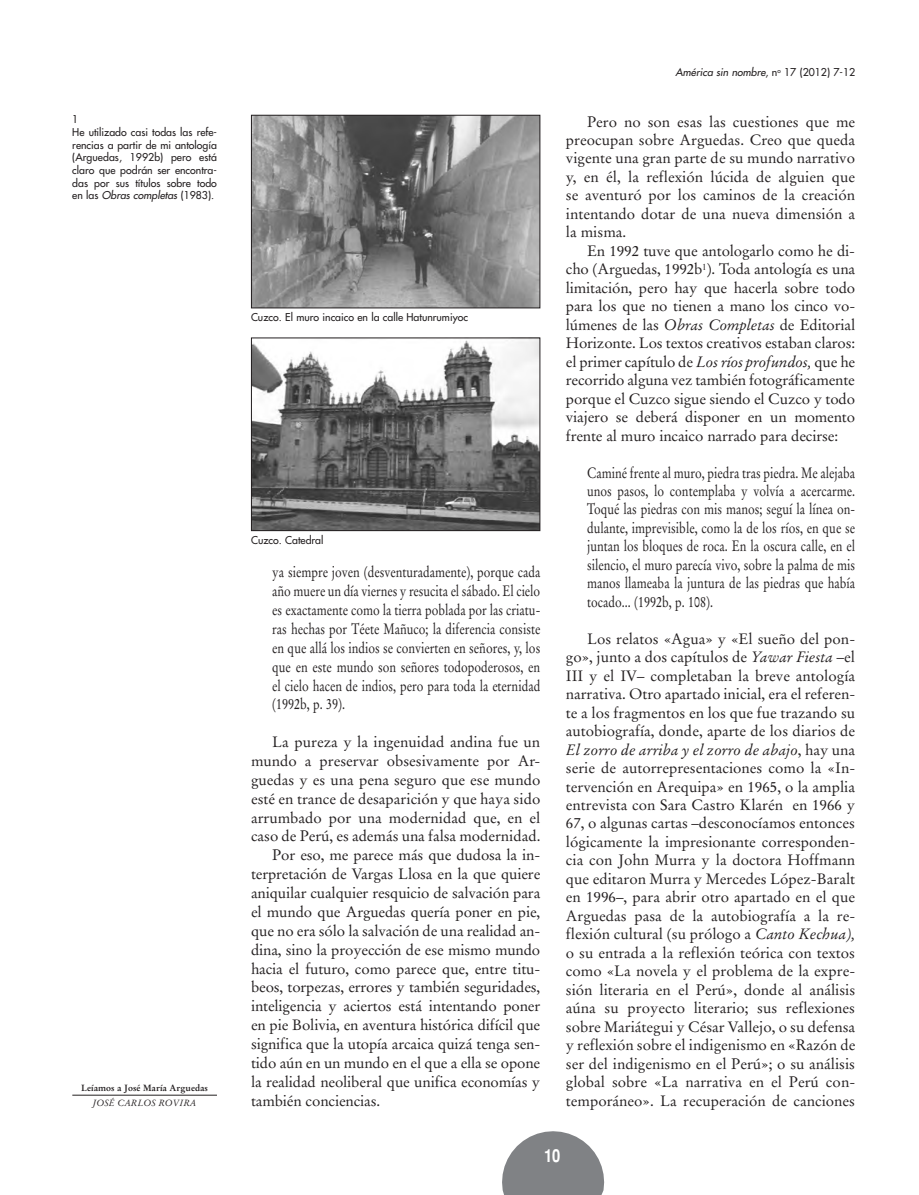
<style>
.page{position:relative;width:919px;height:1195px;background:#fff}
.page>*{position:absolute;margin:0;border:0;box-sizing:border-box;transform-origin:0 0}
.t1{font:700 condensed 18px "Helvetica";color:#fff}
.TEXTO{font:15px/18.5px "Stempel Garamond";color:#231f20;text-align:justify}
.CITAS{font:15px/18.9px "Stempel Garamond";color:#231f20;text-align:justify;scale:.8 1}
.NOTAS{font:10.5px/12.8px "Futura";color:#231f20;text-align:justify}
.t2{font:italic 10.5px "Futura";color:#231f20}
.t3{font:700 9px "Stempel Garamond";color:#231f20}
.t4{font:italic 9px "Stempel Garamond";color:#231f20}
.s1{font-style:italic}
.s2{font-style:normal}
</style>
<div class="page">
<svg style="left:502px;top:1131px;width:102px;height:64px"></svg>
<hr style="left:72px;top:1095px;width:145px;height:1px;background:#231f20">
<img style="left:253px;top:117px;width:285px;height:189px">
<div style="left:251px;top:115px;width:289px;height:193px;border:1px solid #231f20"></div>
<img style="left:253px;top:340px;width:285px;height:189px">
<div style="left:251px;top:338px;width:289px;height:193px;border:1px solid #231f20"></div>
<p class="NOTAS" style="left:72px;top:113px;width:8px">1</p>
<p class="NOTAS" style="left:72px;top:126px;width:146px">He utilizado casi todas las refe&shy;rencias a partir de mi antología (Arguedas, 1992b) pero está claro que podrán ser encontra&shy;das por sus títulos sobre todo en las <span class="s1">Obras completas</span> (1983).</p>
<p class="t3" style="left:81px;top:1082px;width:128px">Leíamos a José María Arguedas</p>
<p class="t4" style="left:93px;top:1097px;width:105px">JOSÉ CARLOS ROVIRA</p>
<p class="NOTAS" style="left:251px;top:311px;width:218px">Cuzco. El muro incaico en la calle Hatunrumiyoc</p>
<p class="NOTAS" style="left:251px;top:534px;width:74px">Cuzco. Catedral</p>
<p class="CITAS" style="left:272px;top:563px;width:336px">ya siempre joven (desventuradamente), porque cada año muere un día viernes y resucita el sábado. El cielo es exactamente como la tierra poblada por las criatu&shy;ras hechas por Téete Mañuco; la diferencia consiste en que allá los indios se convierten en señores, y, los que en este mundo son señores todopoderosos, en el cielo hacen de indios, pero para toda la eternidad (1992b, p. 39).</p>
<p class="TEXTO" style="left:251px;top:732px;width:291px;line-height:18.9px;text-indent:21px">La pureza y la ingenuidad andina fue un mundo a preservar obsesivamente por Ar&shy;guedas y es una pena seguro que ese mundo esté en trance de desaparición y que haya sido arrumbado por una modernidad que, en el caso de Perú, es además una falsa modernidad.</p>
<p class="TEXTO" style="left:251px;top:846px;width:291px;line-height:18.9px;text-indent:21px">Por eso, me parece más que dudosa la in&shy;terpretación de Vargas Llosa en la que quiere aniquilar cualquier resquicio de salvación para el mundo que Arguedas quería poner en pie, que no era sólo la salvación de una realidad an&shy;dina, sino la proyección de ese mismo mundo hacia el futuro, como parece que, entre titu&shy;beos, torpezas, errores y también seguridades, inteligencia y aciertos está intentando poner en pie Bolivia, en aventura histórica difícil que significa que la utopía arcaica quizá tenga sen&shy;tido aún en un mundo en el que a ella se opone la realidad neoliberal que unifica economías y también conciencias.</p>
<p class="t2" style="left:675px;top:66px;width:181px">América sin nombre<span class="s2">, n</span><sup>o</sup> <span class="s2">17 (2012) 7-12</span></p>
<p class="TEXTO" style="left:566px;top:112px;width:291px;text-indent:21px">Pero no son esas las cuestiones que me preocupan sobre Arguedas. Creo que queda vigente una gran parte de su mundo narrativo y, en él, la reflexión lúcida de alguien que se aventuró por los caminos de la creación intentando dotar de una nueva dimensión a la misma.</p>
<p class="TEXTO" style="left:565px;top:241px;width:291px;text-indent:21px">En 1992 tuve que antologarlo como he di&shy;cho (Arguedas, 1992b<sup>1</sup>). Toda antología es una limitación, pero hay que hacerla sobre todo para los que no tienen a mano los cinco vo&shy;lúmenes de las <span class="s1">Obras Completas</span> de Editorial Horizonte. Los textos creativos estaban claros: el primer capítulo de <span class="s1">Los ríos profundos,</span> que he recorrido alguna vez también fotográficamente porque el Cuzco sigue siendo el Cuzco y todo viajero se deberá disponer en un momento frente al muro incaico narrado para decirse:</p>
<p class="CITAS" style="left:587px;top:463px;width:336px;line-height:18.5px">Caminé frente al muro, piedra tras piedra. Me alejaba unos pasos, lo contemplaba y volvía a acercarme.<br>Toqué las piedras con mis manos; seguí la línea on&shy;dulante, imprevisible, como la de los ríos, en que se juntan los bloques de roca. En la oscura calle, en el silencio, el muro parecía vivo, sobre la palma de mis manos llameaba la juntura de las piedras que había tocado... (1992b, p. 108).</p>
<p class="TEXTO" style="left:566px;top:629px;width:291px;text-indent:21px">Los relatos «Agua» y «El sueño del pon&shy;go», junto a dos capítulos de <span class="s1">Yawar Fiesta –</span>el III y el IV<span class="s1">–</span> completaban la breve antología narrativa. Otro apartado inicial, era el referen&shy;te a los fragmentos en los que fue trazando su autobiografía, donde, aparte de los diarios de <span class="s1">El zorro de arriba y el zorro de abajo</span>, hay una serie de autorrepresentaciones como la «In&shy;tervención en Arequipa» en 1965, o la amplia entrevista con Sara Castro Klarén en 1966 y 67, o algunas cartas –desconocíamos entonces lógicamente la impresionante corresponden&shy;cia con John Murra y la doctora Hoffmann que editaron Murra y Mercedes López-Baralt en 1996–, para abrir otro apartado en el que Arguedas pasa de la autobiografía a la re&shy;flexión cultural (su prólogo a <span class="s1">Canto Kechua), </span>o su entrada a la reflexión teórica con textos como «La novela y el problema de la expre&shy;sión literaria en el Perú», donde al análisis aúna su proyecto literario; sus reflexiones sobre Mariátegui y César Vallejo, o su defensa y reflexión sobre el indigenismo en «Razón de ser del indigenismo en el Perú»; o su análisis global sobre «La narrativa en el Perú con&shy;temporáneo». La recuperación de canciones</p>
<p class="t1" style="left:544px;top:1145px;width:18px">10</p>
</div>
